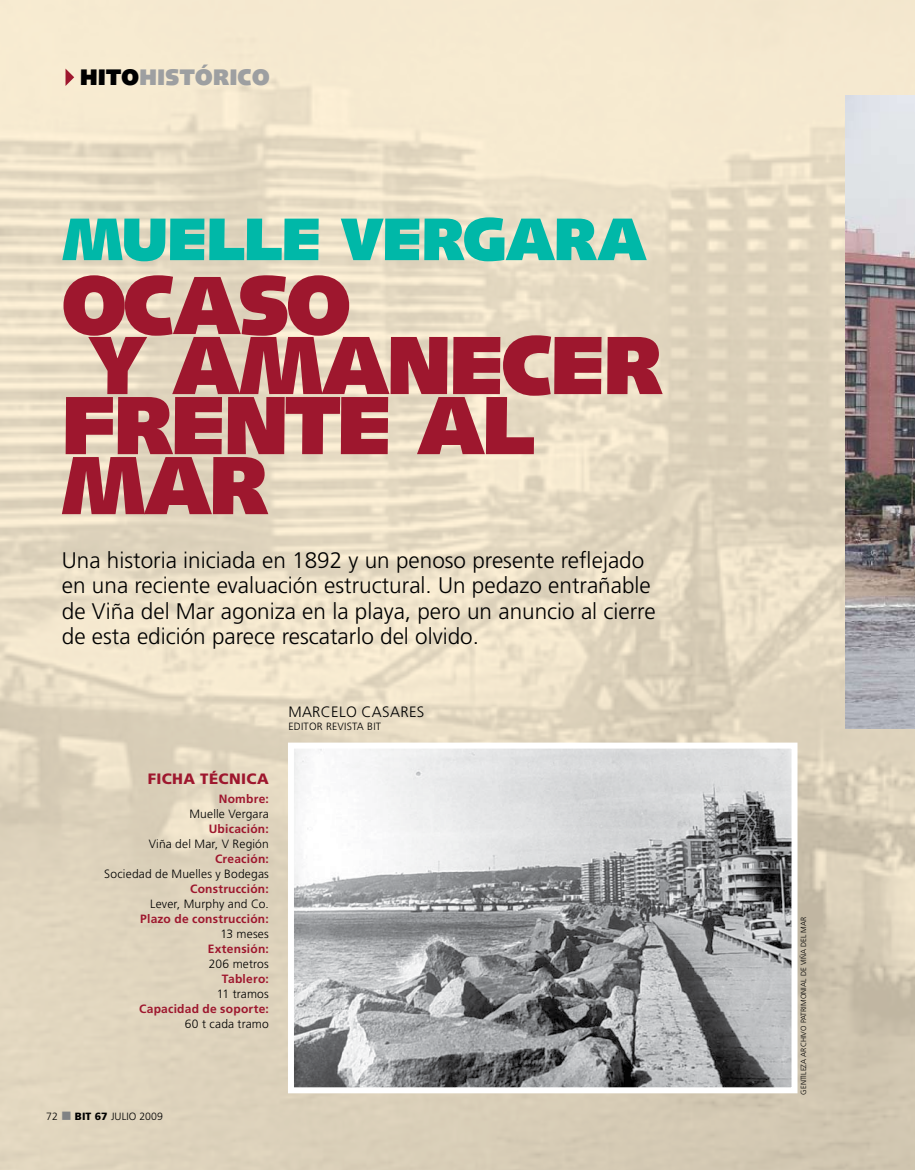
<style>
.page{position:relative;width:915px;height:1170px;background:#fff}
.page>*{position:absolute;margin:0;border:0;box-sizing:border-box;transform-origin:0 0}
.t1{font:900 82.5px "Syntax";letter-spacing:-.03em;color:#9e172e}
.t2{font:900 60px "Syntax";letter-spacing:-.02em;color:#00b8a8}
.t3{font:300 22.5px/25.5px "Frutiger";color:#000}
.t4{font:900 22.5px "Syntax";letter-spacing:.02em;color:#9d9fa1}
.t5{font:300 15px "Frutiger";letter-spacing:.02em;color:#000}
.t6{font:900 15px "Frutiger";letter-spacing:.025em;color:#9e172e}
.t7{font:300 12px "Frutiger";letter-spacing:.015em;color:#000}
.t8{font:700 12px "Frutiger";letter-spacing:.02em;color:#9e172e}
.t9{font:300 10.5px "Frutiger";letter-spacing:.02em;color:#000}
.t10{font:300 7.5px "Frutiger";letter-spacing:.005em;color:#000}
.s1{color:#000}
.s2{color:#808284}
.s3{font-weight:900}
</style>
<div class="page">
<img style="left:845px;top:96px;width:69px;height:633px">
<svg style="left:65px;top:69px;width:9px;height:17px"></svg>
<img style="left:295px;top:749px;width:495px;height:337px">
<div style="left:288px;top:742px;width:509px;height:351px;border:6px solid #fff"></div>
<p class="t4" style="left:80px;top:64px;width:191px"><span class="s1">HITO</span>HISTÓRICO</p>
<h2 class="t2" style="left:62px;top:203px;width:586px">MUELLE VERGARA</h2>
<h1 class="t1" style="left:62px;top:256px;width:290px">OCASO</h1>
<h1 class="t1" style="left:88px;top:316px;width:576px">Y AMANECER</h1>
<h1 class="t1" style="left:62px;top:376px;width:476px">FRENTE AL</h1>
<h1 class="t1" style="left:62px;top:436px;width:208px">MAR</h1>
<p class="t3" style="left:62px;top:547px;width:595px">U na historia iniciada en 1892 y un penoso presente reflejado en una reciente evaluación estructural. U n pedazo entrañable de Viña del Mar agoniza en la playa, pero un anuncio al cierre de esta edición parece rescatarlo del olvido.</p>
<p class="t6" style="left:148px;top:769px;width:123px">FICHA TÉCNICA</p>
<p class="t8" style="left:219px;top:791px;width:52px">Nombre:</p>
<p class="t7" style="left:189px;top:807px;width:81px">Muelle Vergara</p>
<p class="t8" style="left:209px;top:821px;width:62px">Ubicación:</p>
<p class="t7" style="left:149px;top:837px;width:122px">Viña del Mar, V Región</p>
<p class="t8" style="left:215px;top:851px;width:55px">Creación:</p>
<p class="t7" style="left:104px;top:867px;width:166px">Sociedad de Muelles y Bodegas</p>
<p class="t8" style="left:190px;top:881px;width:80px">Construcción:</p>
<p class="t7" style="left:150px;top:897px;width:120px">Lever, Murphy and Co.</p>
<p class="t8" style="left:140px;top:911px;width:130px">Plazo de construcción:</p>
<p class="t7" style="left:220px;top:927px;width:50px">13 meses</p>
<p class="t8" style="left:208px;top:941px;width:62px">Extensión:</p>
<p class="t7" style="left:209px;top:957px;width:61px">206 metros</p>
<p class="t8" style="left:222px;top:971px;width:48px">Tablero:</p>
<p class="t7" style="left:217px;top:987px;width:53px">11 tramos</p>
<p class="t8" style="left:139px;top:1001px;width:131px">Capacidad de soporte:</p>
<p class="t7" style="left:185px;top:1017px;width:85px">60 t cada tramo</p>
<p class="t5" style="left:288px;top:703px;width:137px">Marcelo Casares</p>
<p class="t9" style="left:288px;top:720px;width:94px">Editor Revista BiT</p>
<p class="t9" style="left:46px;top:1109px;width:118px">72 <span class="s2">■</span> <span class="s3">BIT 67</span> julio 2009</p>
<p class="t10" style="left:799px;top:1094px;width:179px;rotate:-90deg">Gentileza archivo patrim onial de viña del mar</p>
</div>
